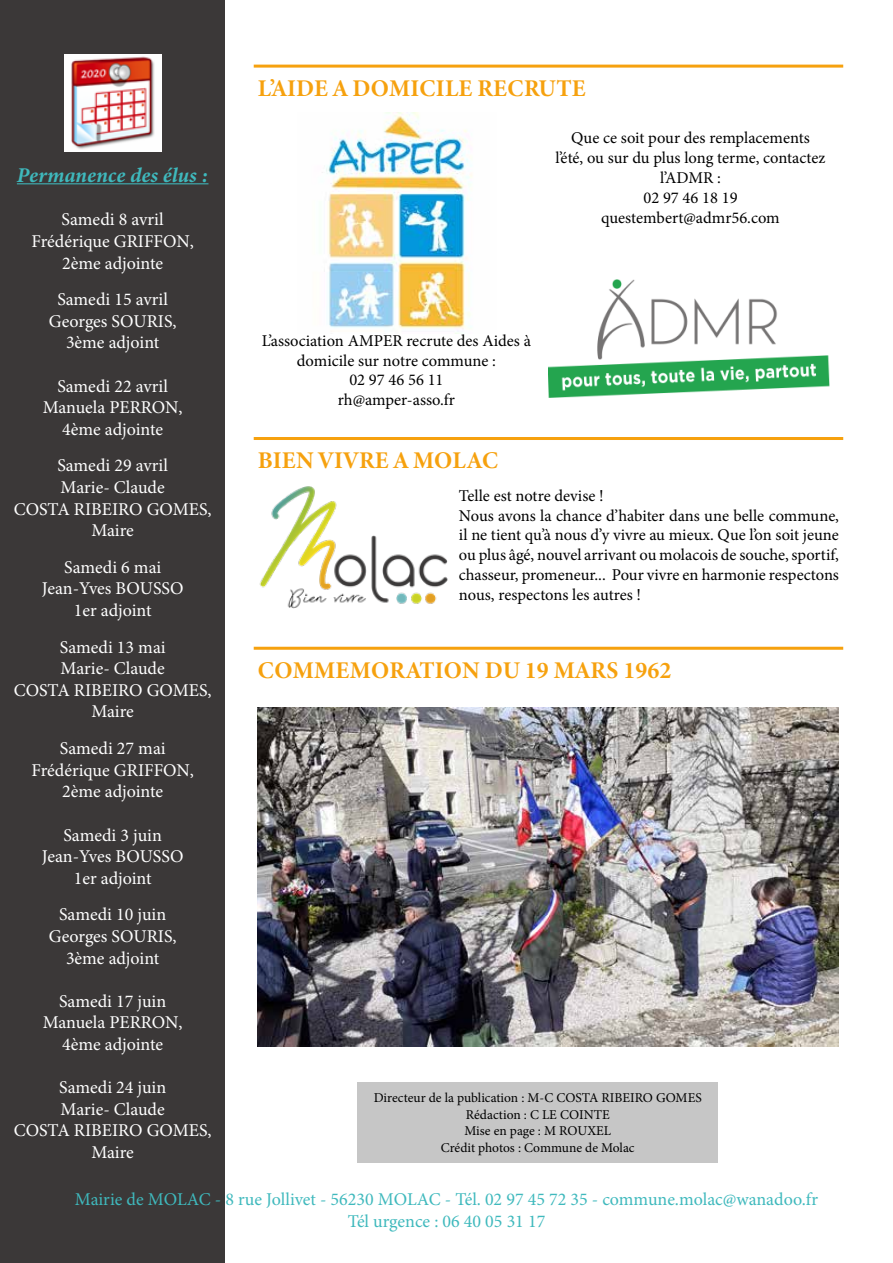
<style>
.page{position:relative;width:893px;height:1263px;background:#fff}
.page>*{position:absolute;margin:0;border:0;box-sizing:border-box;transform-origin:0 0}
.t1{font:24px "Minion Variable Concept";letter-spacing:.005em;color:#f6a10e}
.t2{font:italic 21px "Minion Variable Concept";color:#3fb9bd}
.t3{font:18px/21.6px "Minion Pro";color:#fff;text-align:center}
.t4{font:18px/21.6px "Minion Pro";color:#3fb9bd;text-align:center}
.t5{font:16.5px/19.8px "Minion Pro";color:#000;text-align:center}
.t6{font:13.5px/16.5px "Minion Pro";color:#000;text-align:center}
</style>
<div class="page">
<div style="left:0;top:0;width:225px;height:1263px;background:#3b3838"></div>
<div style="left:358px;top:1081px;width:360px;height:81px;background:#c6c6c6"></div>
<hr style="left:17px;top:183px;width:191px;height:1px;background:#3fb9bd">
<hr style="left:254px;top:65px;width:589px;height:3px;background:#f6a10e">
<hr style="left:254px;top:437px;width:589px;height:3px;background:#f6a10e">
<hr style="left:254px;top:647px;width:589px;height:3px;background:#f6a10e">
<img style="left:258px;top:708px;width:581px;height:338px">
<img style="left:322px;top:113px;width:150px;height:221px">
<img style="left:548px;top:280px;width:281px;height:118px">
<img style="left:259px;top:486px;width:189px;height:123px">
<img style="left:64px;top:55px;width:98px;height:97px">
<p class="t2" style="left:17px;top:161px;width:193px">Permanence des élus :</p>
<p class="t3" style="left:31px;top:209px;width:164px">Samedi 8 avril<br>Frédérique GRIFFON,<br>2ème adjointe</p>
<p class="t3" style="left:49px;top:289px;width:129px">Samedi 15 avril<br>Georges SOURIS,<br>3ème adjoint</p>
<p class="t3" style="left:43px;top:375px;width:141px">Samedi 22 avril<br>Manuela PERRON,<br>4ème adjointe</p>
<p class="t3" style="left:14px;top:455px;width:199px">Samedi 29 avril<br>Marie- Claude<br>COSTA RIBEIRO GOMES,<br>Maire</p>
<p class="t3" style="left:42px;top:556px;width:143px">Samedi 6 mai<br>Jean-Yves BOUSSO<br>1er adjoint</p>
<p class="t3" style="left:14px;top:636px;width:199px">Samedi 13 mai<br>Marie- Claude<br>COSTA RIBEIRO GOMES,<br>Maire</p>
<p class="t3" style="left:31px;top:738px;width:164px">Samedi 27 mai<br>Frédérique GRIFFON,<br>2ème adjointe</p>
<p class="t3" style="left:42px;top:824px;width:143px">Samedi 3 juin<br>Jean-Yves BOUSSO<br>1er adjoint</p>
<p class="t3" style="left:49px;top:904px;width:129px">Samedi 10 juin<br>Georges SOURIS,<br>3ème adjoint</p>
<p class="t3" style="left:43px;top:990px;width:141px">Samedi 17 juin<br>Manuela PERRON,<br>4ème adjointe</p>
<p class="t3" style="left:14px;top:1077px;width:199px">Samedi 24 juin<br>Marie- Claude<br>COSTA RIBEIRO GOMES,<br>Maire</p>
<h1 class="t1" style="left:258px;top:71px;width:329px">L’AIDE A DOMICILE RECRUTE</h1>
<p class="t5" style="left:555px;top:128px;width:272px">Que ce soit pour des remplacements l’été, ou sur du plus long terme, contactez l’ADMR :<br>02 97 46 18 19 questembert@admr56.com</p>
<p class="t5" style="left:262px;top:331px;width:271px">L’association AMPER recrute des Aides à domicile sur notre commune :<br>02 97 46 56 11<br>rh@amper-asso.fr</p>
<h1 class="t1" style="left:258px;top:444px;width:242px">BIEN VIVRE A MOLAC</h1>
<p class="t5" style="left:459px;top:486px;width:381px;text-align:left">Telle est notre devise !<br>Nous avons la chance d’habiter dans une belle commune, il ne tient qu’à nous d’y vivre au mieux. Que l’on soit jeune ou plus âgé, nouvel arrivant ou molacois de souche, sportif, chasseur, promeneur... Pour vivre en harmonie respectons nous, respectons les autres !</p>
<h1 class="t1" style="left:258px;top:653px;width:415px">COMMEMORATION DU 19 MARS 1962</h1>
<p class="t6" style="left:374px;top:1090px;width:329px">Directeur de la publication : M-C COSTA RIBEIRO GOMES<br>Rédaction : C LE COINTE<br>Mise en page : M ROUXEL<br>Crédit photos : Commune de Molac</p>
<p class="t4" style="left:75px;top:1189px;width:744px">Mairie de MOLAC - 8 rue Jollivet - 56230 MOLAC - Tél. 02 97 45 72 35 - commune.molac@wanadoo.fr<br>Tél urgence : 06 40 05 31 17</p>
</div>
